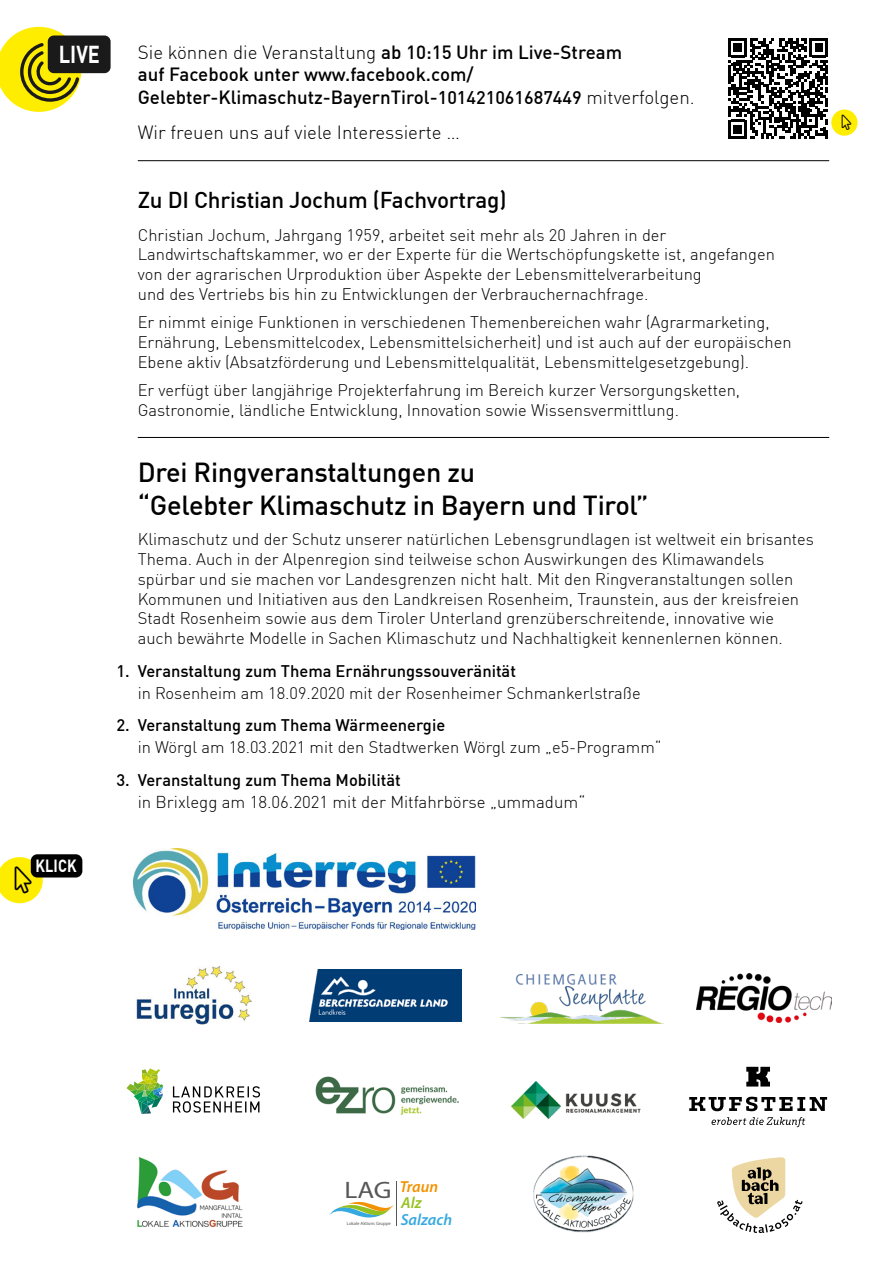
<style>
.page{position:relative;width:893px;height:1263px;background:#fff}
.page>*{position:absolute;margin:0;border:0;box-sizing:border-box;transform-origin:0 0}
.t1{font:500 27px/32.4px "DINOT";letter-spacing:-.01em;color:#000}
.t2{font:300 27px "Font Awesome 5 Pro";color:#000}
.t3{font:700 24px "DINOT";color:#fff;scale:.83 1}
.t4{font:500 22.5px "DINOT";letter-spacing:-.01em;color:#000}
.t5{font:500 18.75px/22.5px "DINOT";color:#000}
.p_linie{font:300 18.75px "DINOT";color:#000}
.t6{font:700 17.4px "DINOT";letter-spacing:.01em;color:#fff;scale:.83 1}
.t7{font:300 16.8px "DINOT";color:#000}
.p_linie-2{font:300 16.5px/19.8px "DINOT";color:#000}
.ul_h1{font:500 16.5px "DINOT";color:#000}
.t8{font:italic 600 16.05px/17px "Myriad Pro";color:#36a9e1}
.t9{font:italic 600 16.05px "Myriad Pro";letter-spacing:-.005em;color:#f39200}
.t10{font:300 15.3px "Font Awesome 5 Pro";color:#000}
.t11{font:4.65px "Myriad Pro";color:#575756}
.s1{font-weight:300}
.s2{font-size:18px}
.s3{font-weight:400;font-style:normal;font-size:23.85px;color:#575756}
.s4{color:#95c11f}
</style>
<div class="page">
<hr style="left:138px;top:160px;width:691px;height:1px;background:#000">
<hr style="left:138px;top:437px;width:691px;height:1px;background:#000">
<img style="left:511px;top:1081px;width:130px;height:39px">
<img style="left:533px;top:1155px;width:101px;height:78px">
<img style="left:500px;top:975px;width:163px;height:49px">
<img style="left:137px;top:1157px;width:106px;height:70px">
<hr style="left:396px;top:1181px;width:1px;height:44px;background:#575756">
<svg style="left:329px;top:1201px;width:65px;height:16px"></svg>
<img style="left:309px;top:970px;width:152px;height:52px">
<svg style="left:173px;top:1086px;width:87px;height:26px"></svg>
<svg style="left:127px;top:1068px;width:36px;height:46px"></svg>
<img style="left:696px;top:973px;width:136px;height:49px">
<svg style="left:711px;top:1117px;width:94px;height:10px"></svg>
<svg style="left:689px;top:1097px;width:138px;height:14px"></svg>
<svg style="left:746px;top:1067px;width:24px;height:19px"></svg>
<img style="left:136px;top:967px;width:115px;height:58px">
<img style="left:133px;top:848px;width:343px;height:82px">
<svg style="left:728px;top:38px;width:100px;height:101px"></svg>
<svg style="left:0;top:27px;width:111px;height:85px"></svg>
<img style="left:316px;top:1076px;width:143px;height:39px">
<svg style="left:717px;top:1157px;width:85px;height:76px"></svg>
<div style="left:53px;top:38px;width:53px;height:32px;background:#1a1a1a;border-radius:9px"></div>
<div style="left:831px;top:109px;width:26px;height:27px;background:#ffed00;border-radius:50%"></div>
<div style="left:31px;top:854px;width:51px;height:23px;background:#000;border-radius:7px"></div>
<svg style="left:0;top:857px;width:43px;height:46px"></svg>
<p class="t3" style="left:59px;top:36px;width:51px">LIVE</p>
<p class="t5" style="left:138px;top:39px;width:559px"><span class="s1">Sie können die Veranstaltung</span> ab 10:15 Uhr im Live-Stream<br>auf Facebook unter www.facebook.com/<br>Gelebter-Klimaschutz-BayernTirol-<span class="s2">101421061687449</span> <span class="s1">mitverfolgen.</span></p>
<p class="p_linie" style="left:138px;top:118px;width:324px">Wir freuen uns auf viele Interessierte …</p>
<p class="t6" style="left:35px;top:852px;width:51px">KLICK</p>
<p class="t2" style="left:15px;top:866px;width:19px">□◆▲□■▼</p>
<p class="t4" style="left:138px;top:182px;width:370px">Zu DI Christian Jochum (Fachvortrag)</p>
<p class="p_linie-2" style="left:138px;top:223px;width:639px">Christian Jochum, Jahrgang 1959, arbeitet seit mehr als 20 Jahren in der Landwirtschaftskammer, wo er der Experte für die Wertschöpfungskette ist, angefangen von der agrarischen Urproduktion über Aspekte der Lebensmittelverarbeitung<br>und des Vertriebs bis hin zu Entwicklungen der Verbrauchernachfrage.</p>
<p class="p_linie-2" style="left:138px;top:311px;width:655px">Er nimmt einige Funktionen in verschiedenen Themenbereichen wahr (Agrarmarketing,<br>Ernährung, Lebensmittelcodex, Lebensmittelsicherheit) und ist auch auf der europäischen<br>Ebene aktiv (Absatzförderung und Lebensmittelqualität, Lebensmittelgesetzgebung).</p>
<p class="p_linie-2" style="left:138px;top:379px;width:604px">Er verfügt über langjährige Projekterfahrung im Bereich kurzer Versorgungsketten,<br>Gastronomie, ländliche Entwicklung, Innovation sowie Wissensvermittlung.</p>
<p class="t1" style="left:138px;top:454px;width:512px">Drei Ringveranstaltungen zu<br>“Gelebter Klimaschutz in Bayern und Tirol”</p>
<p class="p_linie-2" style="left:138px;top:528px;width:678px">Klimaschutz und der Schutz unserer natürlichen Lebensgrundlagen ist weltweit ein brisantes Thema. Auch in der Alpenregion sind teilweise schon Auswirkungen des Klimawandels spürbar und sie machen vor Landesgrenzen nicht halt. Mit den Ringveranstaltungen sollen Kommunen und Initiativen aus den Landkreisen Rosenheim, Traunstein, aus der kreisfreien Stadt Rosenheim sowie aus dem Tiroler Unterland grenzüberschreitende, innovative wie<br>auch bewährte Modelle in Sachen Klimaschutz und Nachhaltigkeit kennenlernen können.</p>
<p class="ul_h1" style="left:117px;top:658px;width:401px">1. Veranstaltung zum Thema Ernährungssouveränität</p>
<p class="p_linie-2" style="left:138px;top:682px;width:504px">in Rosenheim am 18.09.2020 mit der Rosenheimer Schmankerlstraße</p>
<p class="ul_h1" style="left:117px;top:713px;width:330px">2. Veranstaltung zum Thema Wärmeenergie</p>
<p class="p_linie-2" style="left:138px;top:736px;width:525px">in Wörgl am 18.03.2021 mit den Stadtwerken Wörgl zum „e5-Programm“</p>
<p class="ul_h1" style="left:117px;top:767px;width:286px">3. Veranstaltung zum Thema Mobilität</p>
<p class="t7" style="left:138px;top:789px;width:449px">in Brixlegg am 18.06.2021 mit der Mitfahrbörse „ummadum“</p>
<p class="t10" style="left:842px;top:114px;width:11px">□◆▲□■▼</p>
<p class="t9" style="left:344px;top:1176px;width:95px"><span class="s3">LAG</span> Traun</p>
<p class="t11" style="left:347px;top:1221px;width:45px">Lokale Aktions Gruppe</p>
<p class="t8" style="left:401px;top:1194px;width:53px"><span class="s4">Alz<br></span>Salzach</p>
</div>
